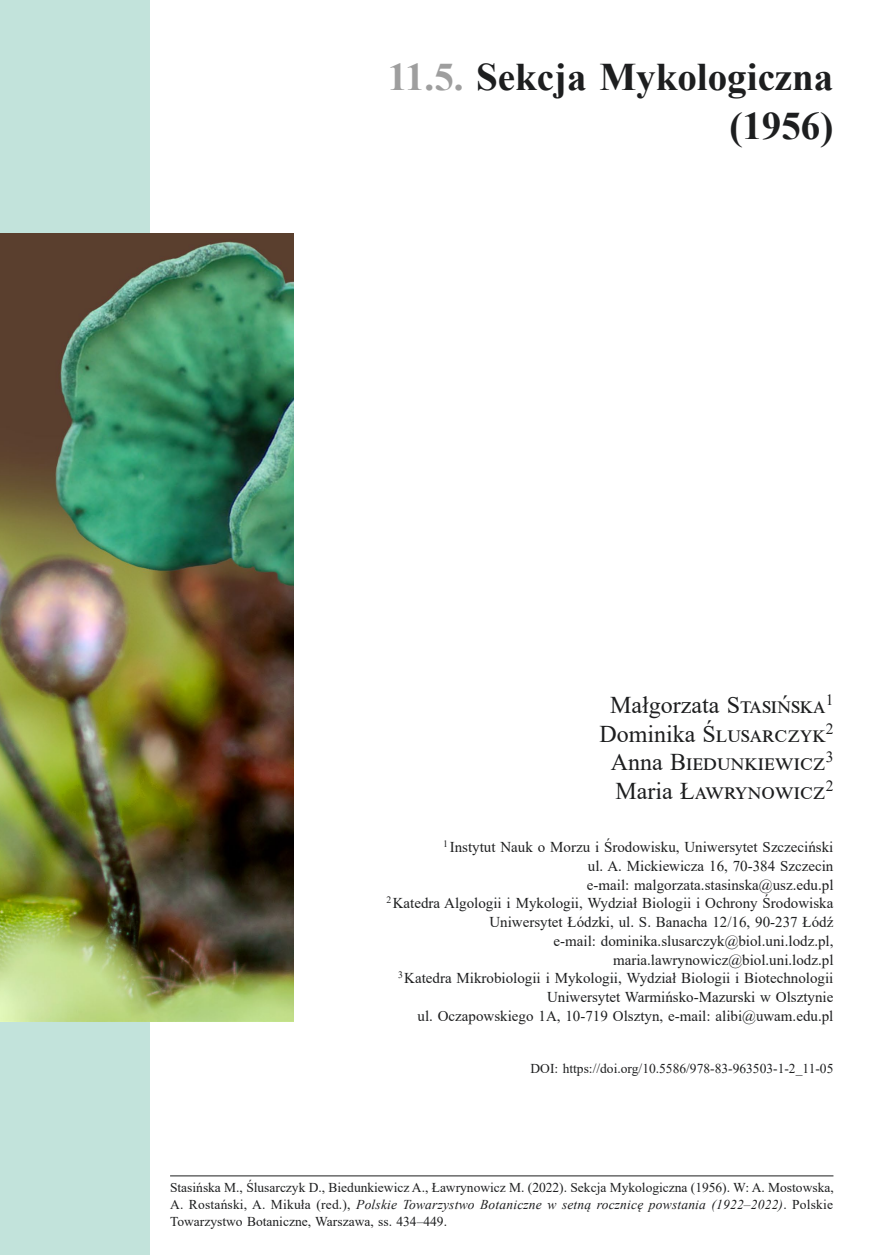
<style>
.page{position:relative;width:876px;height:1255px;background:#fff}
.page>*{position:absolute;margin:0;border:0;box-sizing:border-box;transform-origin:0 0}
.t1{font:700 39px/48.8px "Times New Roman";color:#1d1e1f;text-align:right}
.t2{font:24px/28.8px "Times New Roman";color:#1d1e1f;text-align:right}
.t3{font:15px/18.8px "Times New Roman";color:#1d1e1f;text-align:right}
.t4{font:13.5px "Times New Roman";color:#1d1e1f}
.t5{font:13.5px "Times New Roman PS Italic MT2";letter-spacing:.015em;color:#1d1e1f}
.s1{color:#9e9e9e}
.s2{font-family:"Times New Roman"}
</style>
<div class="page">
<div style="left:0;top:0;width:150px;height:1254px;background:#c2e3db"></div>
<img style="left:0;top:234px;width:293px;height:786px">
<hr style="left:170px;top:1175px;width:663px;height:1px;background:#1d1e1f">
<h1 class="t1" style="left:388px;top:52px;width:447px"><span class="s1">11.5.</span> Sekcja Mykologiczna (1956)</h1>
<h2 class="t2" style="left:599px;top:689px;width:236px">Małgorzata Stasińska<sup>1<br></sup>Dominika Ślusarczyk<sup>2<br></sup>Anna Biedunkiewicz<sup>3<br></sup>Maria Ławrynowicz<sup>2</sup></h2>
<p class="t3" style="left:387px;top:837px;width:448px"><sup>1</sup> Instytut Nauk o Morzu i Środowisku, Uniwersytet Szczeciński<br>ul. A. Mickiewicza 16, 70-384 Szczecin<br>e-mail: malgorzata.stasinska@usz.edu.pl<br><sup>2</sup>Katedra Algologii i Mykologii, Wydział Biologii i Ochrony Środowiska Uniwersytet Łódzki, ul. S. Banacha 12/16, 90-237 Łódź<br>e-mail: dominika.slusarczyk@biol.uni.lodz.pl, maria.lawrynowicz@biol.uni.lodz.pl<br><sup>3</sup>Katedra Mikrobiologii i Mykologii, Wydział Biologii i Biotechnologii Uniwersytet Warmińsko-Mazurski w Olsztynie<br>ul. Oczapowskiego 1A, 10-719 Olsztyn, e-mail: alibi@uwam.edu.pl</p>
<p class="t4" style="left:531px;top:1058px;width:304px">DOI: https://doi.org/10.5586/978-83-963503-1-2_11-05</p>
<p class="t4" style="left:170px;top:1177px;width:665px">Stasińska M., Ślusarczyk D., Biedunkiewicz A., Ławrynowicz M. (2022). Sekcja Mykologiczna (1956). W: A. Mostowska,</p>
<p class="t5" style="left:170px;top:1194px;width:664px"><span class="s2">A. Rostański, A. Mikuła (red.),</span> Polskie Towarzystwo Botaniczne w setną rocznicę powstania (1922–2022)<span class="s2">. Polskie</span></p>
<p class="t4" style="left:170px;top:1211px;width:278px">Towarzystwo Botaniczne, Warszawa, ss. 434–449.</p>
</div>
